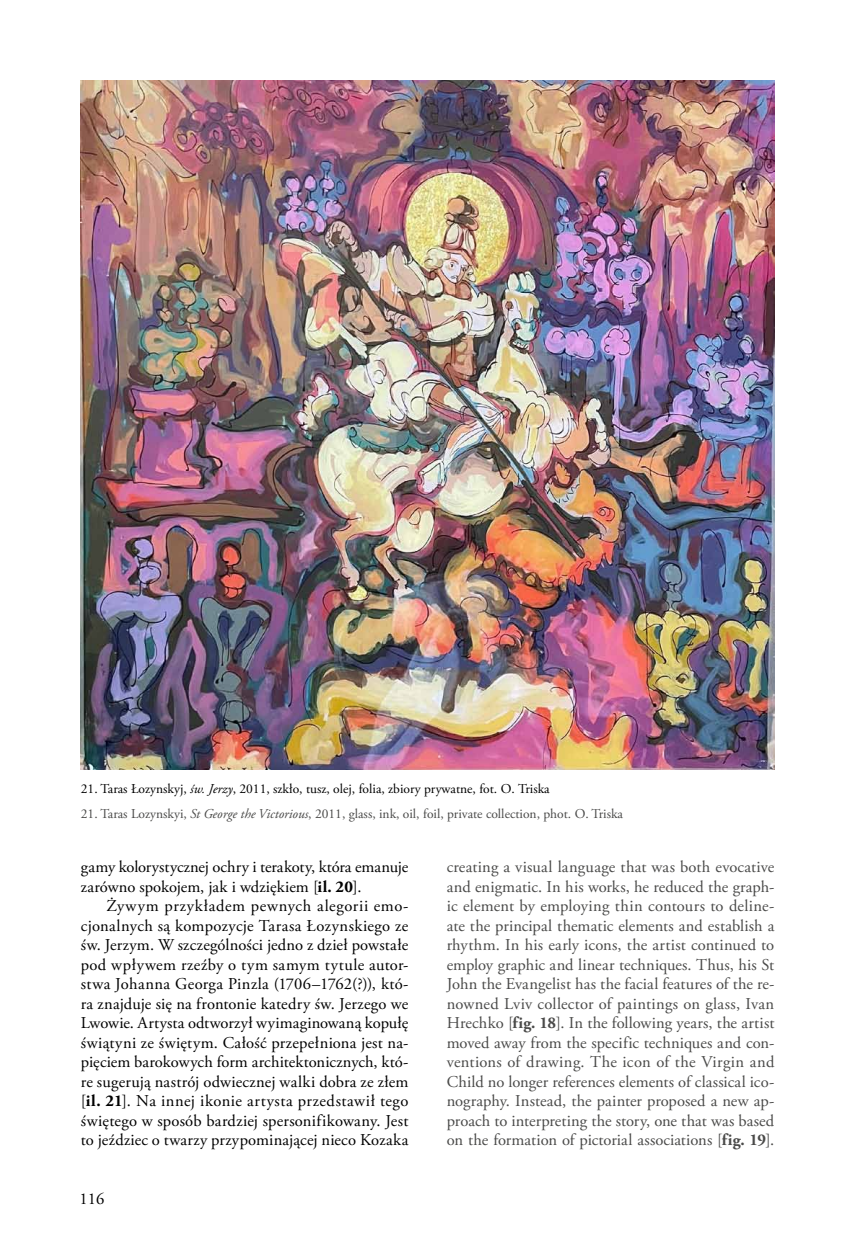
<style>
.page{position:relative;width:851px;height:1255px;background:#fff}
.page>*{position:absolute;margin:0;border:0;box-sizing:border-box;transform-origin:0 0}
.t1{font:16.5px/19.5px "Adobe Garamond Pro";letter-spacing:.005em;color:#4a4a49;text-align:justify}
.t2{font:16.5px/19.5px "Adobe Garamond Pro";letter-spacing:.005em;color:#000}
.t3{font:13.5px "Adobe Garamond Pro";color:#4a4a49}
.t4{font:13.5px "Adobe Garamond Pro";color:#000}
.s1{font-style:italic}
.s2{font-weight:700}
</style>
<div class="page">
<img style="left:81px;top:81px;width:693px;height:688px">
<p class="t4" style="left:81px;top:780px;width:470px">21. Taras Łozynskyj, <span class="s1">św. Jerzy</span>, 2011, szkło, tusz, olej, folia, zbiory prywatne, fot. O. Triska</p>
<p class="t3" style="left:81px;top:805px;width:543px">21. Taras Lozynskyi, <span class="s1">St George the Victorious</span>, 2011, glass, ink, oil, foil, private collection, phot. O. Triska</p>
<p class="t2" style="left:81px;top:857px;width:329px">gamy kolorystycznej ochry i terakoty, która emanuje zarówno spokojem, jak i wdziękiem [<span class="s2">il. 20</span>].</p>
<p class="t2" style="left:81px;top:896px;width:329px;text-align:justify;text-indent:26px">Żywym przykładem pewnych alegorii emo&shy;cjonalnych są kompozycje Tarasa Łozynskiego ze św. Jerzym. W szczególności jedno z dzieł powstałe pod wpływem rzeźby o tym samym tytule autor&shy;stwa Johanna Georga Pinzla (1706–1762(?)), któ&shy;ra znajduje się na frontonie katedry św. Jerzego we Lwowie. Artysta odtworzył wyimaginowaną kopułę świątyni ze świętym. Całość przepełniona jest na&shy;pięciem barokowych form architektonicznych, któ&shy;re sugerują nastrój odwiecznej walki dobra ze złem [<span class="s2">il. 21</span>]. Na innej ikonie artysta przedstawił tego świętego w sposób bardziej spersonifikowany. Jest to jeździec o twarzy przypominającej nieco Kozaka</p>
<p class="t1" style="left:446px;top:857px;width:329px">creating a visual language that was both evocative and enigmatic. In his works, he reduced the graph&shy;ic element by employing thin contours to deline&shy;ate the principal thematic elements and establish a rhythm. In his early icons, the artist continued to employ graphic and linear techniques. Thus, his St John the Evangelist has the facial features of the re&shy;nowned Lviv collector of paintings on glass, Ivan Hrechko [<span class="s2">fig. 18</span>]. In the following years, the artist moved away from the specific techniques and con&shy;ventions of drawing. The icon of the Virgin and Child no longer references elements of classical ico&shy;nography. Instead, the painter proposed a new ap&shy;proach to interpreting the story, one that was based on the formation of pictorial associations [<span class="s2">fig. 19</span>].</p>
<p class="t2" style="left:79px;top:1189px;width:26px">116</p>
</div>
